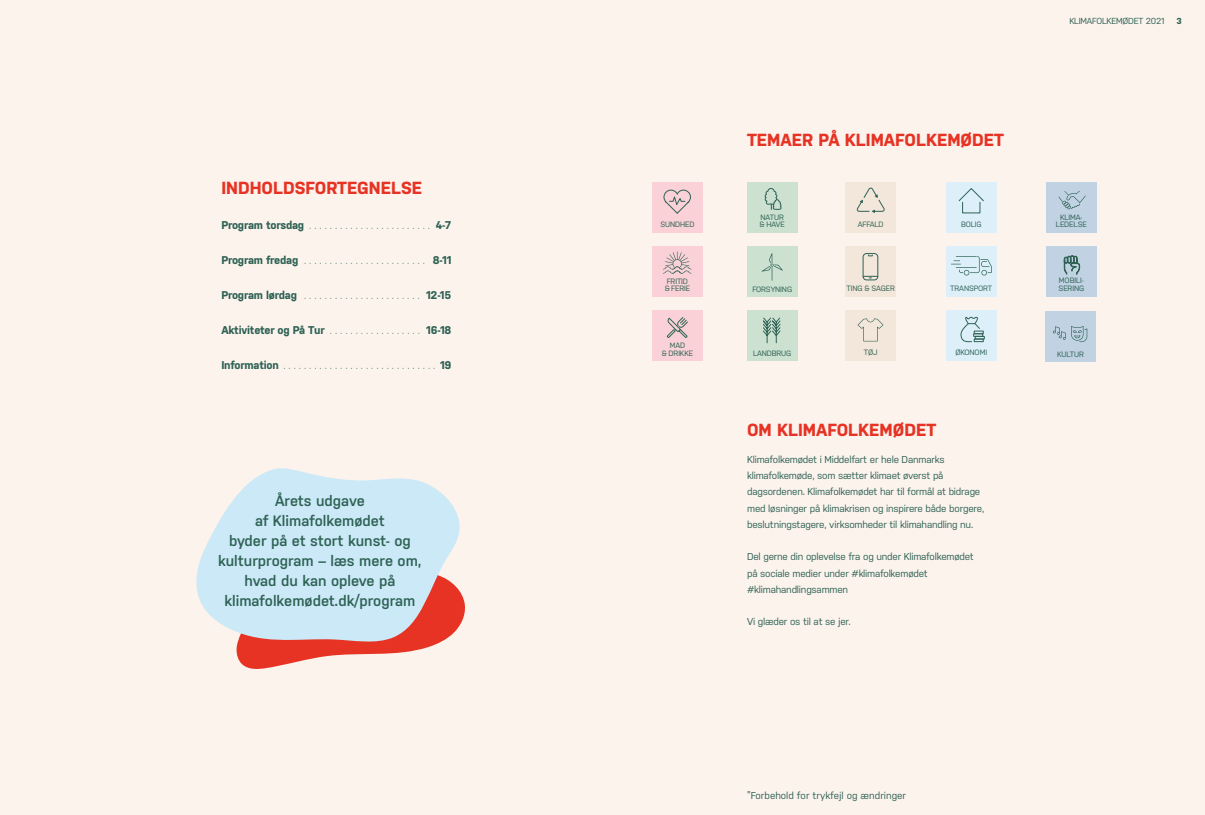
<style>
.page{position:relative;width:1205px;height:815px;background:#fcf3ed}
.page>*{position:absolute;margin:0;border:0;box-sizing:border-box;transform-origin:0 0}
.t1{font:700 17.5px "Nudista";color:#e63324}
.t2{font:600 15px/20px "Nudista";color:#2f6255;text-align:center}
.t3{font:300 11.25px "Nudista";color:#2f6255}
.t4{font:700 11.25px "Nudista";letter-spacing:-.02em;color:#2f6255}
.t5{font:10px/16.2px "Nudista";letter-spacing:-.02em;color:#2f6255}
.t6{font:10px "Nudista";color:#2f6255}
.t7{font:8.75px "Nudista";letter-spacing:-.02em;color:#2f6255}
.t8{font:700 8.75px "Nudista";color:#2f6255}
.t9{font:7.75px/7.8px "Nudista";letter-spacing:-.01em;color:#2f6255}
.s1{font-weight:700}
.s2{font-weight:300}
</style>
<div class="page">
<div style="left:1046px;top:182px;width:51px;height:51px;background:#c1d3e3"></div>
<div style="left:946px;top:182px;width:50px;height:51px;background:#ddf0fa"></div>
<div style="left:946px;top:246px;width:50px;height:51px;background:#ddf0fa"></div>
<div style="left:946px;top:310px;width:50px;height:51px;background:#ddf0fa"></div>
<div style="left:845px;top:182px;width:51px;height:51px;background:#f3e6da"></div>
<div style="left:845px;top:246px;width:51px;height:51px;background:#f3e6da"></div>
<div style="left:845px;top:310px;width:51px;height:51px;background:#f3e6da"></div>
<div style="left:747px;top:182px;width:50px;height:51px;background:#cce1d0"></div>
<div style="left:747px;top:246px;width:50px;height:51px;background:#cce1d0"></div>
<div style="left:747px;top:310px;width:50px;height:51px;background:#cce1d0"></div>
<div style="left:652px;top:182px;width:51px;height:51px;background:#f9d1d6"></div>
<div style="left:652px;top:246px;width:51px;height:51px;background:#f9d1d6"></div>
<div style="left:652px;top:310px;width:51px;height:51px;background:#f9d1d6"></div>
<svg style="left:663px;top:252px;width:28px;height:22px"></svg>
<svg style="left:951px;top:256px;width:41px;height:20px"></svg>
<svg style="left:857px;top:318px;width:26px;height:23px"></svg>
<svg style="left:958px;top:188px;width:26px;height:14px"></svg>
<svg style="left:1058px;top:191px;width:27px;height:18px"></svg>
<div style="left:1046px;top:247px;width:51px;height:50px;background:#c1d3e3"></div>
<svg style="left:960px;top:316px;width:24px;height:26px"></svg>
<div style="left:863px;top:253px;width:15px;height:27px;border:1px solid #2f6255;border-radius:4px"></div>
<svg style="left:868px;top:254px;width:5px;height:3px"></svg>
<svg style="left:863px;top:276px;width:15px;height:3px"></svg>
<svg style="left:666px;top:317px;width:22px;height:21px"></svg>
<svg style="left:857px;top:188px;width:27px;height:25px"></svg>
<svg style="left:763px;top:318px;width:17px;height:25px"></svg>
<svg style="left:765px;top:188px;width:16px;height:22px"></svg>
<svg style="left:761px;top:253px;width:22px;height:28px"></svg>
<svg style="left:664px;top:190px;width:27px;height:24px"></svg>
<svg style="left:1064px;top:256px;width:15px;height:18px"></svg>
<div style="left:1045px;top:311px;width:51px;height:51px;background:#c1d3e3"></div>
<svg style="left:1071px;top:326px;width:16px;height:16px"></svg>
<svg style="left:1053px;top:326px;width:12px;height:14px"></svg>
<svg style="left:236px;top:593px;width:229px;height:76px"></svg>
<svg style="left:196px;top:468px;width:265px;height:179px;fill:#cbe9f7"></svg>
<h1 class="t1" style="left:221px;top:178px;width:202px">INDHOLDSFORTEGNELSE</h1>
<p class="t3" style="left:221px;top:218px;width:231px"><span class="s1">Program torsdag</span> . . . . . . . . . . . . . . . . . . . . . . . <span class="s1">4-7</span></p>
<p class="t3" style="left:221px;top:253px;width:231px"><span class="s1">Program fredag</span> . . . . . . . . . . . . . . . . . . . . . . . . <span class="s1">8-11</span></p>
<p class="t3" style="left:221px;top:288px;width:232px"><span class="s1">Program lørdag</span> . . . . . . . . . . . . . . . . . . . . . . . <span class="s1">12-15</span></p>
<p class="t4" style="left:221px;top:323px;width:231px">Aktiviteter og På Tur <span class="s2">. . . . . . . . . . . . . . . . . .</span> 16-18</p>
<p class="t3" style="left:221px;top:358px;width:232px"><span class="s1">Information</span> . . . . . . . . . . . . . . . . . . . . . . . . . . . . . <span class="s1">19</span></p>
<h2 class="t2" style="left:218px;top:490px;width:205px">Årets udgave<br>af Klimafolkemødet<br>byder på et stort kunst- og kulturprogram – læs mere om, hvad du kan opleve på klimafolkemødet.dk/program</h2>
<h1 class="t1" style="left:747px;top:130px;width:258px">TEMAER PÅ KLIMAFOLKEMØDET</h1>
<p class="t7" style="left:1069px;top:16px;width:96px">KLIMAFOLKEMØDET 2021</p>
<p class="t8" style="left:1176px;top:16px;width:7px">3</p>
<p class="t9" style="left:759px;top:213px;width:27px">NATUR &amp; HAVE</p>
<p class="t9" style="left:660px;top:221px;width:36px">SUNDHED</p>
<p class="t9" style="left:858px;top:221px;width:27px">AFFALD</p>
<p class="t9" style="left:1060px;top:213px;width:24px">KLIMA-</p>
<p class="t9" style="left:961px;top:221px;width:22px">BOLIG</p>
<p class="t9" style="left:1056px;top:221px;width:32px">LEDELSE</p>
<p class="t9" style="left:665px;top:277px;width:27px">FRITID &amp; FERIE</p>
<p class="t9" style="left:752px;top:285px;width:41px">FORSYNING</p>
<p class="t9" style="left:846px;top:285px;width:50px">TING &amp; SAGER</p>
<p class="t9" style="left:950px;top:285px;width:43px">TRANSPORT</p>
<p class="t9" style="left:1058px;top:277px;width:27px">MOBILI-<br>SERING</p>
<p class="t9" style="left:662px;top:341px;width:33px;text-align:center">MAD<br>&amp; DRIKKE</p>
<p class="t9" style="left:753px;top:349px;width:40px">LANDBRUG</p>
<p class="t9" style="left:864px;top:349px;width:15px">TØJ</p>
<p class="t9" style="left:955px;top:349px;width:33px">ØKONOMI</p>
<p class="t9" style="left:1057px;top:350px;width:28px">KULTUR</p>
<h1 class="t1" style="left:747px;top:420px;width:190px">OM KLIMAFOLKEMØDET</h1>
<p class="t5" style="left:747px;top:451px;width:239px">Klimafolkemødet i Middelfart er hele Danmarks klimafolkemøde, som sætter klimaet øverst på dagsordenen. Klimafolkemødet har til formål at bidrage med løsninger på klimakrisen og inspirere både borgere, beslutningstagere, virksomheder til klimahandling nu.</p>
<p class="t5" style="left:747px;top:549px;width:228px">Del gerne din oplevelse fra og under Klimafolkemødet på sociale medier under #klimafolkemødet #klimahandlingsammen</p>
<p class="t5" style="left:747px;top:614px;width:105px">Vi glæder os til at se jer.</p>
<p class="t6" style="left:747px;top:790px;width:160px">”Forbehold for trykfejl og ændringer</p>
</div>
